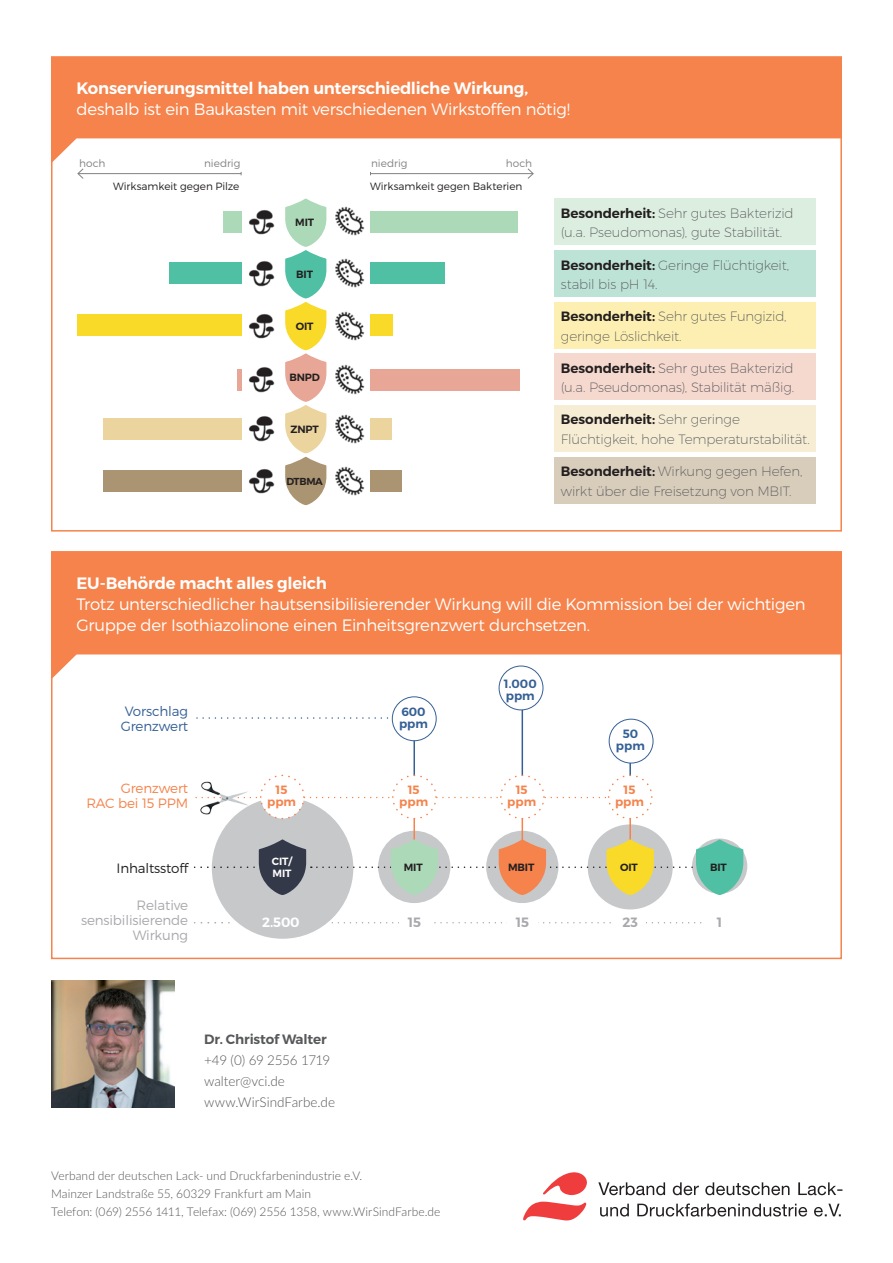
<style>
.page{position:relative;width:893px;height:1263px;background:#fff}
.page>*{position:absolute;margin:0;border:0;box-sizing:border-box;transform-origin:0 0}
.t1{font:16.5px/21px "Trueno Lt";letter-spacing:-.02em;color:#fff}
.t2{font:16.5px "Trueno S Bd";letter-spacing:-.015em;color:#fff}
.t3{font:13.5px/19.5px "Trueno Ult Lt";letter-spacing:-.01em;color:#57585a}
.t4{font:300 13.5px/21px "Lato";letter-spacing:-.005em;color:#57585a}
.t5{font:13.5px/15px "Trueno Lt";letter-spacing:-.01em;color:#a8a9ad;text-align:right}
.t6{font:13.5px "Trueno S Bd";letter-spacing:-.005em;color:#231f20}
.t7{font:13.5px/15px "Trueno Lt";letter-spacing:-.01em;color:#f5834b;text-align:right}
.t8{font:13.5px/15px "Trueno Lt";letter-spacing:-.01em;color:#356095;text-align:center}
.t9{font:13.5px "Trueno S Bd";letter-spacing:-.01em;color:#57585a}
.t10{font:13.5px "Trueno Lt";letter-spacing:-.01em;color:#231f20}
.t11{font:13.5px "Trueno S Bd";color:#a8a9ad}
.t12{font:13.5px "Trueno S Bd";color:#fff}
.t13{font:300 12px/18px "Lato";letter-spacing:.005em;color:#57585a}
.t14{font:12px/12px "Trueno S Bd";color:#f5834b;text-align:center}
.t15{font:12px/12px "Trueno S Bd";color:#356095}
.t16{font:10.5px "Trueno Lt";color:#231f20}
.t17{font:10.5px "Trueno S Bd";letter-spacing:-.01em;color:#231f20}
.t18{font:10.5px "Trueno Lt";color:#808285}
.t19{font:10.5px/12.6px "Trueno S Bd";letter-spacing:-.01em;color:#fff}
.t20{font:10.2px "Trueno S Bd";letter-spacing:-.03em;color:#231f20}
.s1{font-family:"Trueno S Bd";color:#231f20}
.s2{font-family:"Trueno Ult Lt";color:#57585a}
</style>
<div class="page">
<div style="left:212px;top:797px;width:141px;height:142px;background:#c7c8ca;border-radius:50%"></div>
<div style="left:378px;top:831px;width:72px;height:72px;background:#c7c8ca;border-radius:50%"></div>
<div style="left:486px;top:831px;width:72px;height:72px;background:#c7c8ca;border-radius:50%"></div>
<div style="left:588px;top:824px;width:85px;height:85px;background:#c7c8ca;border-radius:50%"></div>
<svg style="left:692px;top:838px;width:55px;height:56px"></svg>
<svg style="left:543px;top:1172px;width:44px;height:23px"></svg>
<svg style="left:523px;top:1202px;width:63px;height:18px"></svg>
<svg style="left:798px;top:1182px;width:44px;height:13px"></svg>
<svg style="left:600px;top:1203px;width:241px;height:13px"></svg>
<svg style="left:598px;top:1182px;width:191px;height:13px"></svg>
<svg style="left:51px;top:57px;width:791px;height:106px;fill:#f5834b"></svg>
<svg style="left:51px;top:551px;width:791px;height:128px;fill:#f5834b"></svg>
<img style="left:51px;top:980px;width:123px;height:128px">
<hr style="left:370px;top:173px;width:163px;height:1px;background:#808285">
<svg style="left:527px;top:168px;width:7px;height:11px"></svg>
<hr style="left:78px;top:173px;width:163px;height:1px;background:#808285">
<svg style="left:77px;top:168px;width:7px;height:11px"></svg>
<img style="left:335px;top:206px;width:30px;height:30px">
<img style="left:335px;top:258px;width:30px;height:30px">
<img style="left:335px;top:311px;width:30px;height:30px">
<img style="left:335px;top:364px;width:30px;height:31px">
<img style="left:335px;top:414px;width:30px;height:30px">
<img style="left:335px;top:466px;width:30px;height:30px">
<img style="left:249px;top:210px;width:26px;height:25px">
<img style="left:249px;top:261px;width:26px;height:26px">
<img style="left:249px;top:314px;width:26px;height:25px">
<img style="left:249px;top:367px;width:26px;height:26px">
<img style="left:249px;top:416px;width:26px;height:26px">
<img style="left:249px;top:469px;width:26px;height:25px">
<div style="left:223px;top:211px;width:18px;height:21px;background:#acd9b8"></div>
<div style="left:169px;top:263px;width:72px;height:21px;background:#4fc0a3"></div>
<div style="left:77px;top:315px;width:164px;height:21px;background:#f9da28"></div>
<hr style="left:237px;top:369px;width:4px;height:21px;background:#e7a696">
<div style="left:103px;top:419px;width:138px;height:21px;background:#ebd49e"></div>
<div style="left:103px;top:470px;width:138px;height:22px;background:#aa9472"></div>
<div style="left:370px;top:211px;width:147px;height:21px;background:#acd9b8"></div>
<div style="left:370px;top:263px;width:75px;height:21px;background:#4fc0a3"></div>
<div style="left:370px;top:315px;width:22px;height:21px;background:#f9da28"></div>
<div style="left:370px;top:369px;width:149px;height:21px;background:#e7a696"></div>
<div style="left:370px;top:419px;width:22px;height:21px;background:#ebd49e"></div>
<div style="left:370px;top:470px;width:32px;height:22px;background:#aa9472"></div>
<svg style="left:285px;top:198px;width:42px;height:308px"></svg>
<div style="left:554px;top:198px;width:262px;height:47px;background:#dceedf"></div>
<div style="left:554px;top:250px;width:262px;height:47px;background:#bde2d6"></div>
<div style="left:554px;top:302px;width:262px;height:47px;background:#fdefb1"></div>
<div style="left:554px;top:353px;width:262px;height:47px;background:#f5d8ce"></div>
<div style="left:554px;top:405px;width:262px;height:47px;background:#f6edd4"></div>
<div style="left:554px;top:457px;width:262px;height:46px;background:#d8ccbb"></div>
<svg style="left:197px;top:717px;width:195px;height:2px"></svg>
<svg style="left:195px;top:922px;width:35px;height:1px"></svg>
<svg style="left:332px;top:922px;width:370px;height:1px"></svg>
<hr style="left:413px;top:717px;width:2px;height:81px;background:#356095">
<hr style="left:413px;top:798px;width:2px;height:46px;background:#f5834b">
<hr style="left:522px;top:689px;width:1px;height:109px;background:#356095">
<hr style="left:522px;top:797px;width:1px;height:49px;background:#f5834b">
<hr style="left:629px;top:797px;width:2px;height:49px;background:#f5834b">
<hr style="left:629px;top:741px;width:2px;height:57px;background:#356095">
<div style="left:392px;top:697px;width:44px;height:44px;background:#fff;border-radius:50%"></div>
<div style="left:392px;top:696px;width:45px;height:45px;border:1px solid #356095;border-radius:50%"></div>
<div style="left:609px;top:719px;width:44px;height:44px;background:#fff;border-radius:50%"></div>
<div style="left:609px;top:719px;width:44px;height:44px;border:1px solid #356095;border-radius:50%"></div>
<div style="left:399px;top:914px;width:30px;height:14px;background:#fff"></div>
<div style="left:615px;top:914px;width:30px;height:14px;background:#fff"></div>
<div style="left:507px;top:914px;width:30px;height:14px;background:#fff"></div>
<div style="left:499px;top:666px;width:44px;height:44px;background:#fff;border-radius:50%"></div>
<div style="left:499px;top:666px;width:44px;height:44px;border:1px solid #356095;border-radius:50%"></div>
<svg style="left:257px;top:774px;width:396px;height:46px"></svg>
<svg style="left:195px;top:839px;width:548px;height:56px"></svg>
<img style="left:195px;top:781px;width:62px;height:35px">
<p class="t2" style="left:77px;top:78px;width:453px">Konservierungsmittel haben unterschiedliche Wirkung,</p>
<p class="t1" style="left:77px;top:98px;width:495px">deshalb ist ein Baukasten mit verschiedenen Wirkstoffen nötig!</p>
<p class="t18" style="left:79px;top:157px;width:28px">hoch</p>
<p class="t18" style="left:204px;top:157px;width:38px">niedrig</p>
<p class="t18" style="left:371px;top:157px;width:38px">niedrig</p>
<p class="t18" style="left:506px;top:157px;width:28px">hoch</p>
<p class="t16" style="left:113px;top:180px;width:128px">Wirksamkeit gegen Pilze</p>
<p class="t16" style="left:370px;top:180px;width:154px">Wirksamkeit gegen Bakterien</p>
<p class="t17" style="left:295px;top:216px;width:20px">MIT</p>
<p class="t17" style="left:296px;top:268px;width:18px">BIT</p>
<p class="t17" style="left:296px;top:320px;width:19px">OIT</p>
<p class="t17" style="left:289px;top:371px;width:32px">BNPD</p>
<p class="t17" style="left:290px;top:423px;width:30px">ZnpT</p>
<p class="t20" style="left:286px;top:475px;width:38px">DTBMA</p>
<p class="t3" style="left:561px;top:203px;width:234px"><span class="s1">Besonderheit:</span> Sehr gutes Bakterizid (u.a. Pseudomonas), gute Stabilität.</p>
<p class="t3" style="left:561px;top:255px;width:230px"><span class="s1">Besonderheit:</span> Geringe Flüchtigkeit, stabil bis pH 14.</p>
<p class="t3" style="left:561px;top:306px;width:227px"><span class="s1">Besonderheit:</span> Sehr gutes Fungizid, geringe Löslichkeit.</p>
<p class="t3" style="left:561px;top:358px;width:235px"><span class="s1">Besonderheit:</span> Sehr gutes Bakterizid (u.a. Pseudomonas), Stabilität mäßig.</p>
<p class="t6" style="left:561px;top:411px;width:181px">Besonderheit: <span class="s2">Sehr geringe</span></p>
<p class="t3" style="left:561px;top:429px;width:251px">Flüchtigkeit, hohe Temperaturstabilität.</p>
<p class="t3" style="left:561px;top:461px;width:243px"><span class="s1">Besonderheit:</span> Wirkung gegen Hefen, wirkt über die Freisetzung von MBIT.</p>
<p class="t2" style="left:77px;top:572px;width:252px">EU-Behörde macht alles gleich</p>
<p class="t1" style="left:77px;top:593px;width:730px">Trotz unterschiedlicher hautsensibilisierender Wirkung will die Kommission bei der wichtigen<br>Gruppe der Isothiazolinone einen Einheitsgrenzwert durchsetzen.</p>
<p class="t8" style="left:121px;top:704px;width:69px">Vorschlag<br>Grenzwert</p>
<p class="t7" style="left:86px;top:781px;width:103px">Grenzwert<br>RAC bei 15 PPM</p>
<p class="t10" style="left:117px;top:860px;width:73px">Inhaltsstoff</p>
<p class="t5" style="left:81px;top:898px;width:109px">Relative sensibilisierende<br>Wirkung</p>
<p class="t14" style="left:267px;top:784px;width:30px">15 ppm</p>
<p class="t15" style="left:399px;top:706px;width:30px">600 ppm</p>
<p class="t15" style="left:504px;top:678px;width:34px">1.000 ppm</p>
<p class="t15" style="left:616px;top:728px;width:30px;text-align:center">50 ppm</p>
<p class="t14" style="left:399px;top:784px;width:30px">15 ppm</p>
<p class="t14" style="left:507px;top:784px;width:30px">15 ppm</p>
<p class="t14" style="left:615px;top:784px;width:30px">15 ppm</p>
<p class="t19" style="left:272px;top:855px;width:22px">CIT/<br>MIT</p>
<p class="t17" style="left:404px;top:861px;width:20px">MIT</p>
<p class="t17" style="left:508px;top:861px;width:28px">MBIT</p>
<p class="t17" style="left:620px;top:861px;width:19px">OIT</p>
<p class="t17" style="left:710px;top:861px;width:18px">BIT</p>
<p class="t12" style="left:262px;top:914px;width:39px">2.500</p>
<p class="t11" style="left:408px;top:914px;width:15px">15</p>
<p class="t11" style="left:516px;top:914px;width:15px">15</p>
<p class="t11" style="left:622px;top:914px;width:17px">23</p>
<p class="t11" style="left:717px;top:914px;width:7px">1</p>
<p class="t9" style="left:204px;top:1031px;width:124px">Dr. Christof Walter</p>
<p class="t4" style="left:204px;top:1049px;width:133px">+49 (0) 69 2556 1719 walter@vci.de www.WirSindFarbe.de</p>
<p class="t13" style="left:51px;top:1166px;width:391px">Verband der deutschen Lack- und Druckfarbenindustrie e.V.<br>Mainzer Landstraße 55, 60329 Frankfurt am Main<br>Telefon: (069) 2556 1411, Telefax: (069) 2556 1358, www.WirSindFarbe.de</p>
</div>
